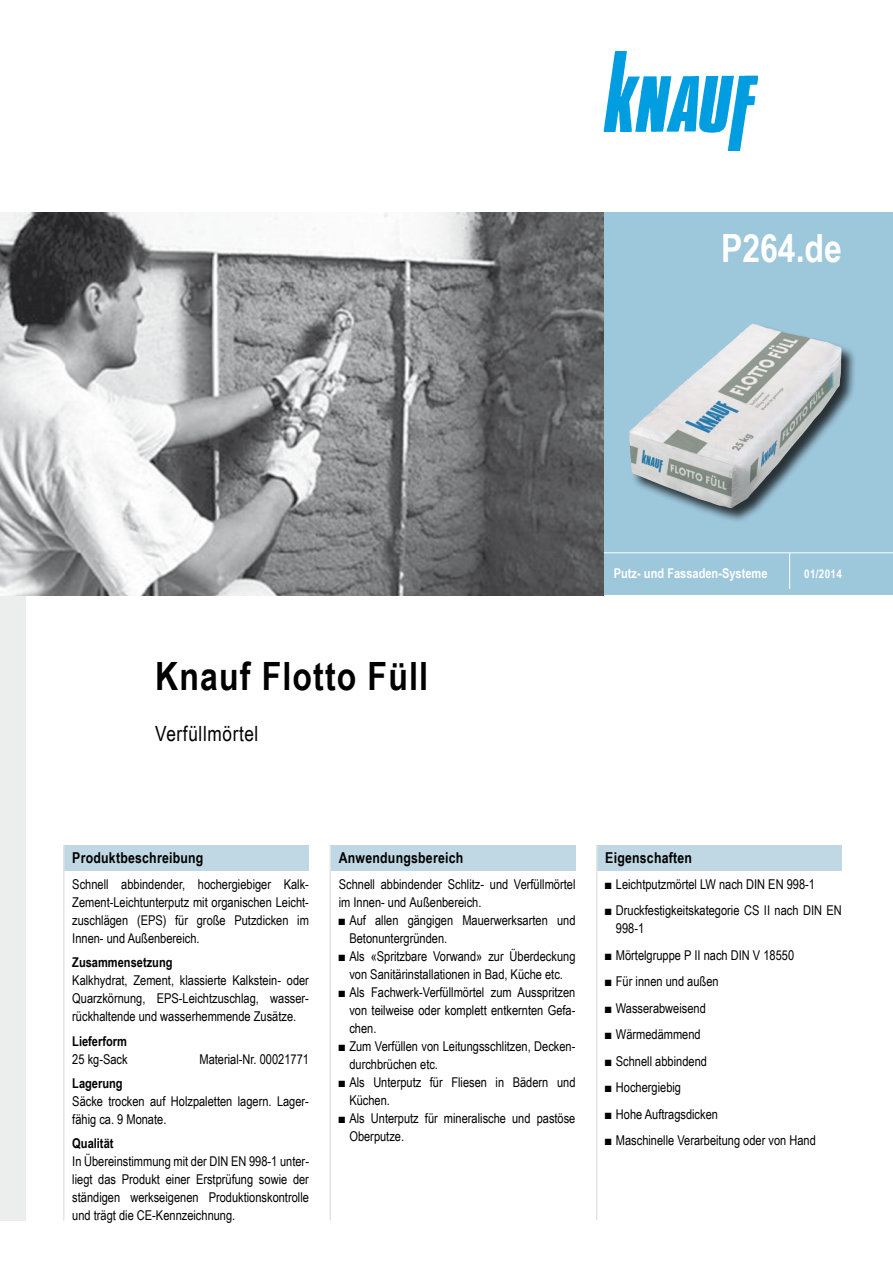
<style>
.page{position:relative;width:893px;height:1263px;background:#fff}
.page>*{position:absolute;margin:0;border:0;box-sizing:border-box;transform-origin:0 0}
._23_Detailblattitel{font:700 39px "Arial Narrow";letter-spacing:.03em;color:#000}
._20_Detailblattnumme{font:700 39px "Arial Narrow";color:#fff}
._24_Systemaufzählung{font:21px "Arial Narrow";letter-spacing:.03em;color:#000}
._04_Abschnittsübersc{font:700 15px "Arial Narrow";letter-spacing:.015em;color:#000}
._02_Fließtext_dt__ei{font:13.5px/18px "Arial Narrow";color:#000}
._01_Fließtext_dt{font:13.5px/18px "Arial Narrow";color:#000;text-align:justify}
._03_Fließtext_dt_Zwi{font:700 13.5px "Arial Narrow";color:#000}
.t1{font:700 13.5px "Arial Narrow";color:#fff}
._22_Datum_Titelseite{font:700 12px "Arial Narrow";letter-spacing:.03em;color:#fff}
</style>
<div class="page">
<div style="left:604px;top:213px;width:289px;height:382px;background:#9dc7db"></div>
<div style="left:0;top:595px;width:26px;height:625px;background:#eceded"></div>
<img style="left:604px;top:51px;width:153px;height:100px">
<div style="left:628px;top:323px;width:229px;height:200px;background:#000;opacity:.75"></div>
<img style="left:629px;top:323px;width:213px;height:185px">
<img style="left:0;top:213px;width:604px;height:382px">
<div style="left:64px;top:845px;width:245px;height:26px;background:#c0d8e4"></div>
<div style="left:330px;top:845px;width:245px;height:26px;background:#c0d8e4"></div>
<div style="left:597px;top:845px;width:245px;height:26px;background:#c0d8e4"></div>
<hr style="left:604px;top:552px;width:289px;height:1px;background:#fff">
<hr style="left:789px;top:553px;width:1px;height:36px;background:#fff">
<hr style="left:63px;top:845px;width:2px;height:375px;background:#e3e4e4">
<hr style="left:329px;top:845px;width:2px;height:375px;background:#e3e4e4">
<hr style="left:596px;top:845px;width:1px;height:375px;background:#e3e4e4">
<p class="_20_Detailblattnumme" style="left:721px;top:219px;width:122px">P264.de</p>
<p class="_23_Detailblattitel" style="left:155px;top:647px;width:274px">Knauf Flotto Füll</p>
<p class="_24_Systemaufzählung" style="left:155px;top:718px;width:105px">Verfüllmörtel</p>
<p class="t1" style="left:614px;top:563px;width:155px">Putz- und Fassaden-Systeme</p>
<p class="_22_Datum_Titelseite" style="left:804px;top:565px;width:39px">01/2014</p>
<p class="_04_Abschnittsübersc" style="left:72px;top:847px;width:133px">Produktbeschreibung</p>
<p class="_04_Abschnittsübersc" style="left:339px;top:847px;width:126px">Anwendungsbereich</p>
<p class="_04_Abschnittsübersc" style="left:605px;top:847px;width:88px">Eigenschaften</p>
<p class="_01_Fließtext_dt" style="left:72px;top:875px;width:238px">Schnell abbindender, hochergiebiger Kalk-Zement-Leichtunterputz mit organischen Leicht&shy;zuschlägen (EPS) für große Putzdicken im Innen- und Außenbereich.</p>
<p class="_03_Fließtext_dt_Zwi" style="left:72px;top:952px;width:102px">Zusammensetzung</p>
<p class="_01_Fließtext_dt" style="left:72px;top:971px;width:238px">Kalkhydrat, Zement, klassierte Kalkstein- oder Quarzkörnung, EPS-Leichtzuschlag, wasser&shy;rückhaltende und wasserhemmende Zusätze.</p>
<p class="_03_Fließtext_dt_Zwi" style="left:72px;top:1031px;width:56px">Lieferform</p>
<p class="_01_Fließtext_dt" style="left:72px;top:1049px;width:57px">25 kg-Sack</p>
<p class="_01_Fließtext_dt" style="left:199px;top:1049px;width:111px">Material-Nr. 00021771</p>
<p class="_03_Fließtext_dt_Zwi" style="left:72px;top:1073px;width:52px">Lagerung</p>
<p class="_01_Fließtext_dt" style="left:72px;top:1092px;width:237px">Säcke trocken auf Holzpaletten lagern. Lager&shy;fähig ca. 9 Monate.</p>
<p class="_03_Fließtext_dt_Zwi" style="left:72px;top:1133px;width:43px">Qualität</p>
<p class="_01_Fließtext_dt" style="left:72px;top:1152px;width:238px">In Übereinstimmung mit der DIN EN 998-1 unter&shy;liegt das Produkt einer Erstprüfung sowie der ständigen werkseigenen Produktionskontrolle und trägt die CE-Kennzeichnung.</p>
<p class="_02_Fließtext_dt__ei" style="left:605px;top:875px;width:211px">■ Leichtputzmörtel LW nach DIN EN 998-1</p>
<p class="_02_Fließtext_dt__ei" style="left:616px;top:901px;width:228px;text-indent:-11px">■ Druckfestigkeitskategorie CS II nach DIN EN<br>998-1</p>
<p class="_02_Fließtext_dt__ei" style="left:605px;top:946px;width:190px">■ Mörtelgruppe P II nach DIN V 18550</p>
<p class="_02_Fließtext_dt__ei" style="left:605px;top:972px;width:115px">■ Für innen und außen</p>
<p class="_02_Fließtext_dt__ei" style="left:605px;top:999px;width:102px">■ Wasserabweisend</p>
<p class="_02_Fließtext_dt__ei" style="left:605px;top:1025px;width:97px">■ Wärmedämmend</p>
<p class="_02_Fließtext_dt__ei" style="left:605px;top:1052px;width:103px">■ Schnell abbindend</p>
<p class="_02_Fließtext_dt__ei" style="left:605px;top:1078px;width:77px">■ Hochergiebig</p>
<p class="_02_Fließtext_dt__ei" style="left:605px;top:1105px;width:114px">■ Hohe Auftragsdicken</p>
<p class="_02_Fließtext_dt__ei" style="left:605px;top:1131px;width:212px">■ Maschinelle Verarbeitung oder von Hand</p>
<p class="_01_Fließtext_dt" style="left:339px;top:875px;width:238px">Schnell abbindender Schlitz- und Verfüllmörtel im Innen- und Außenbereich.</p>
<p class="_02_Fließtext_dt__ei" style="left:349px;top:911px;width:228px;text-indent:-11px">■ Auf allen gängigen Mauerwerksarten und<br>Betonuntergründen.</p>
<p class="_02_Fließtext_dt__ei" style="left:339px;top:947px;width:238px;text-align:center">■ Als «Spritzbare Vorwand» zur Überdeckung von Sanitärinstallationen in Bad, Küche etc.</p>
<p class="_02_Fließtext_dt__ei" style="left:349px;top:983px;width:228px;text-align:justify;text-indent:-11px">■ Als Fachwerk-Verfüllmörtel zum Ausspritzen von teilweise oder komplett entkernten Gefa&shy;chen.</p>
<p class="_02_Fließtext_dt__ei" style="left:349px;top:1037px;width:228px;text-indent:-11px">■ Zum Verfüllen von Leitungsschlitzen, Decken&shy;durchbrüchen etc.</p>
<p class="_02_Fließtext_dt__ei" style="left:349px;top:1073px;width:228px;text-indent:-11px">■ Als Unterputz für Fliesen in Bädern und<br>Küchen.</p>
<p class="_02_Fließtext_dt__ei" style="left:349px;top:1109px;width:228px;text-indent:-11px">■ Als Unterputz für mineralische und pastöse<br>Oberputze.</p>
</div>
